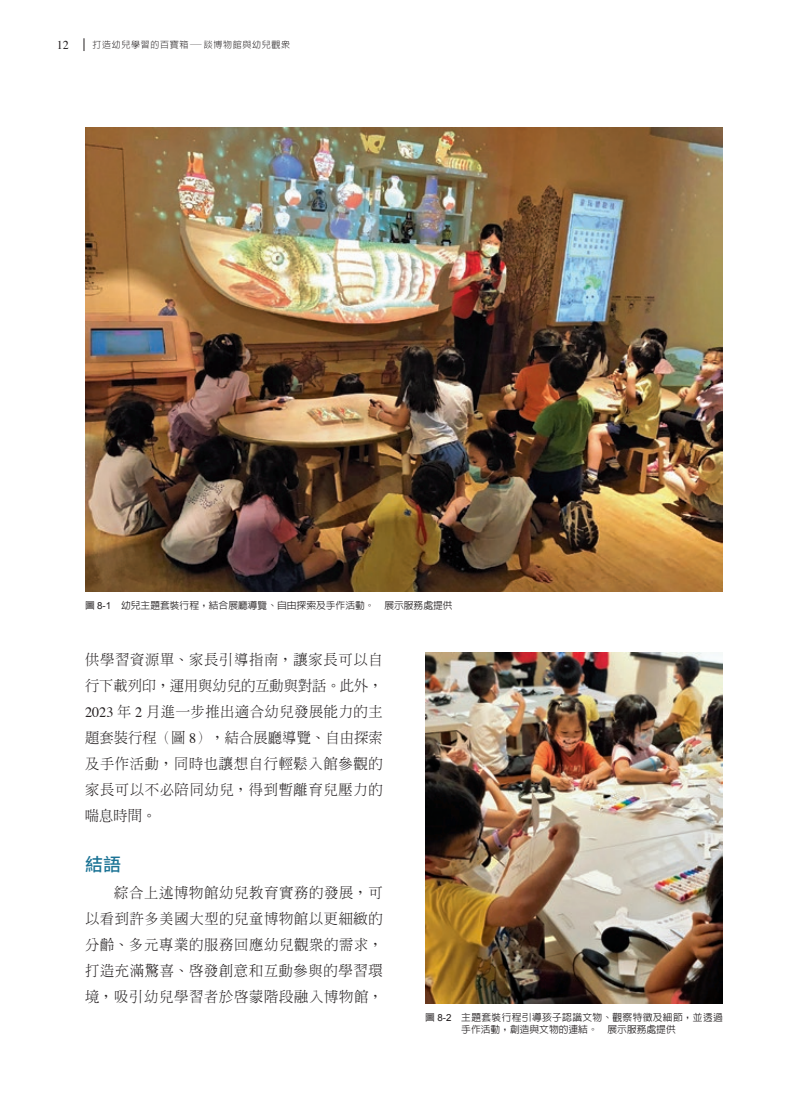
<style>
.page{position:relative;width:808px;height:1106px;background:#fff}
.page>*{position:absolute;margin:0;border:0;box-sizing:border-box;transform-origin:0 0}
.t1{font:500 18px "Noto Sans CJ Ktc";color:#1b7395}
.t2{font:300 14.25px/26px "AR Ming B5";letter-spacing:.05em;color:#231f20;text-align:justify}
.t3{font:12px "Times";color:#231f20}
.t4{font:500 9.75px/12px "AR Hei B5";letter-spacing:.035em;color:#231f20}
.t5{font:500 9.75px "AR Hei B5";color:#231f20}
.t6{font:300 9px "AR Hei B5";letter-spacing:.075em;color:#231f20}
.s1{font-family:"Arial";font-weight:400}
.s2{font-family:"Times";font-weight:400}
</style>
<div class="page">
<svg style="left:84px;top:38px;width:1px;height:13px"></svg>
<img style="left:85px;top:128px;width:638px;height:463px">
<img style="left:425px;top:652px;width:298px;height:351px">
<p class="t3" style="left:57px;top:34px;width:13px">12</p>
<p class="t6" style="left:92px;top:40px;width:199px">打造幼兒學習的百寶箱—談博物館與幼兒觀眾</p>
<p class="t5" style="left:85px;top:600px;width:369px">圖 <span class="s1">8-1</span> 幼兒主題套裝行程，結合展廳導覽、自由探索及手作活動。　展示服務處提供</p>
<p class="t2" style="left:85px;top:646px;width:299px">供學習資源單、家長引導指南，讓家長可以自行下載列印，運用與幼兒的互動與對話。此外，<span class="s2">2023</span> 年 <span class="s2">2</span> 月進一步推出適合幼兒發展能力的主題套裝行程（圖 <span class="s2">8</span>），結合展廳導覽、自由探索及手作活動，同時也讓想自行輕鬆入館參觀的家長可以不必陪同幼兒，得到暫離育兒壓力的喘息時間。</p>
<p class="t1" style="left:85px;top:854px;width:37px">結語</p>
<p class="t2" style="left:85px;top:880px;width:299px;text-indent:29px">綜合上述博物館幼兒教育實務的發展，可以看到許多美國大型的兒童博物館以更細緻的分齡、多元專業的服務回應幼兒觀眾的需求，打造充滿驚喜、啟發創意和互動參與的學習環境，吸引幼兒學習者於啟蒙階段融入博物館，</p>
<p class="t4" style="left:461px;top:1011px;width:263px;text-indent:-36px">圖 <span class="s1">8-2</span> 主題套裝行程引導孩子認識文物、觀察特徵及細節，並透過手作活動，創造與文物的連結。　展示服務處提供</p>
</div>
